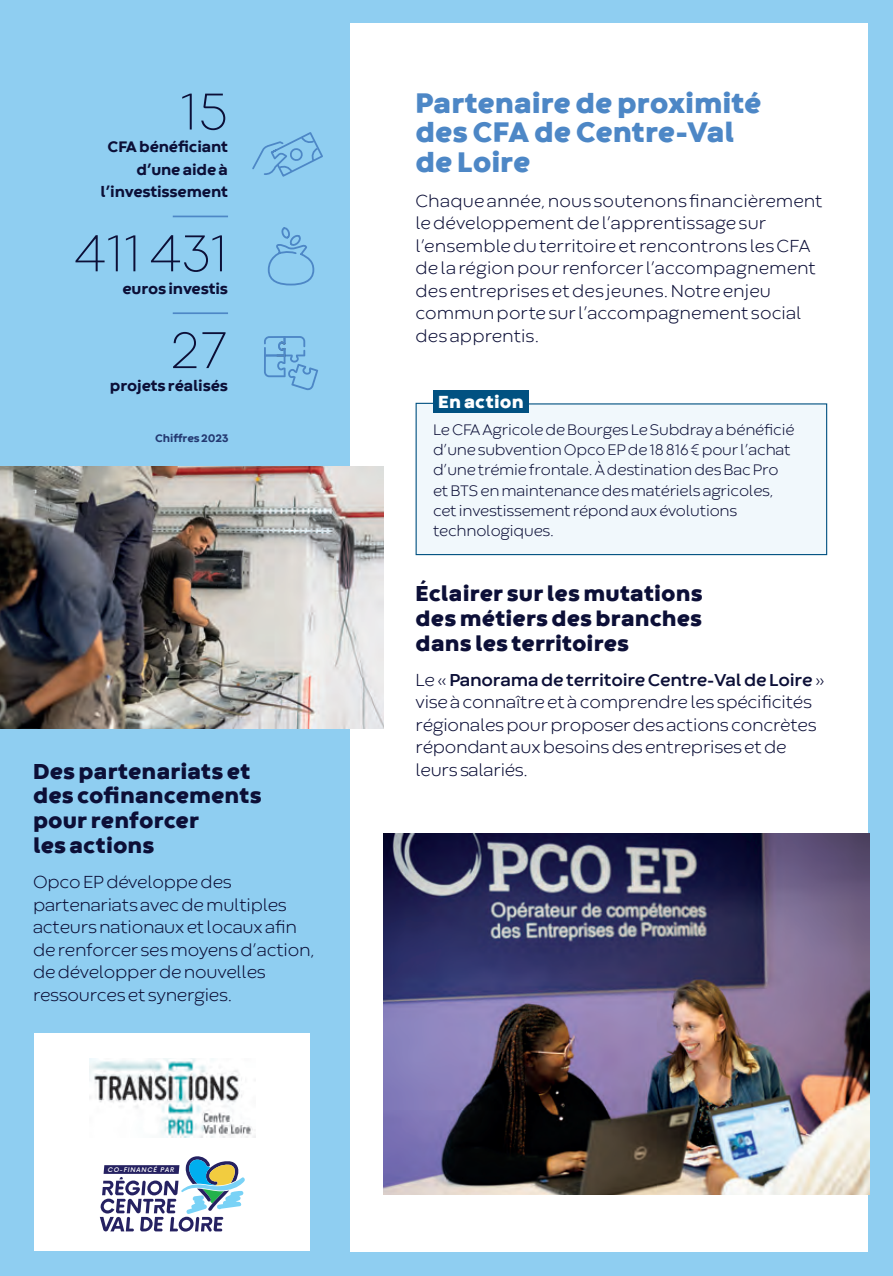
<style>
.page{position:relative;width:893px;height:1276px;background:#8fcef1}
.page>*{position:absolute;margin:0;border:0;box-sizing:border-box;transform-origin:0 0}
.t1{font:200 54px "Codec Warm";letter-spacing:-.01em;color:#0c0f37}
.t2{font:800 29.25px/29.2px "Codec Warm";letter-spacing:-.01em;color:#4d87c6}
.t3{font:800 22.5px/24.8px "Codec Warm";color:#0c0f37}
.t4{font:800 18.22px "Codec Warm";letter-spacing:.015em;color:#fff}
.t5{font:300 18px/22.5px "Codec Warm";letter-spacing:-.01em;color:#0c0f37}
.t6{font:300 15.75px/20.2px "Codec Warm";letter-spacing:-.01em;color:#0c0f37}
.t7{font:800 15.75px/22.5px "Codec Warm";letter-spacing:-.01em;color:#0c0f37;text-align:right}
.t8{font:800 11.25px "Codec Warm";letter-spacing:-.01em;color:#233971}
.t9{font:italic 500 6.3px "Now";color:#fff}
.s1{font-weight:700}
</style>
<div class="page">
<div style="left:351px;top:24px;width:517px;height:1228px;background:#fff"></div>
<hr style="left:173px;top:216px;width:55px;height:1px;background:#4d87c6">
<hr style="left:173px;top:312px;width:55px;height:2px;background:#4d87c6">
<svg style="left:252px;top:132px;width:71px;height:45px"></svg>
<svg style="left:267px;top:227px;width:48px;height:59px"></svg>
<svg style="left:264px;top:336px;width:54px;height:54px"></svg>
<div style="left:35px;top:1033px;width:275px;height:218px;background:#fff"></div>
<img style="left:89px;top:1058px;width:167px;height:79px">
<svg style="left:100px;top:1156px;width:145px;height:75px"></svg>
<img style="left:383px;top:833px;width:486px;height:362px">
<img style="left:0;top:467px;width:383px;height:261px">
<div style="left:415px;top:402px;width:413px;height:154px;background:#f1f8fc"></div>
<div style="left:433px;top:390px;width:96px;height:23px;background:#015181"></div>
<h1 class="t1" style="left:180px;top:79px;width:50px">15</h1>
<p class="t7" style="left:101px;top:136px;width:129px">CFA bénéficiant d’une aide à l’investissement</p>
<h1 class="t1" style="left:73px;top:221px;width:157px">411 431</h1>
<p class="t7" style="left:123px;top:278px;width:107px">euros investis</p>
<h1 class="t1" style="left:170px;top:318px;width:60px">27</h1>
<p class="t7" style="left:110px;top:375px;width:120px">projets réalisés</p>
<p class="t8" style="left:155px;top:430px;width:75px">Chiffres 2023</p>
<p class="t3" style="left:33px;top:760px;width:230px">Des partenariats et des cofinancements pour renforcer<br>les actions</p>
<p class="t5" style="left:33px;top:870px;width:283px">Opco EP développe des partenariats avec de multiples acteurs nationaux et locaux afin de renforcer ses moyens d’action, de développer de nouvelles ressources et synergies.</p>
<p class="t9" style="left:107px;top:1164px;width:69px">CO-FINANCÉ PAR</p>
<h2 class="t2" style="left:416px;top:91px;width:348px">Partenaire de proximité des CFA de Centre-Val de Loire</h2>
<p class="t5" style="left:416px;top:189px;width:409px">Chaque année, nous soutenons financièrement le développement de l’apprentissage sur l’ensemble du territoire et rencontrons les CFA de la région pour renforcer l’accompagnement des entreprises et des jeunes. Notre enjeu commun porte sur l’accompagnement social des apprentis.</p>
<p class="t4" style="left:438px;top:389px;width:87px">En action</p>
<p class="t6" style="left:433px;top:419px;width:363px">Le CFA Agricole de Bourges Le Subdray a bénéficié d’une subvention Opco EP de 18 816 € pour l’achat d’une trémie frontale. À destination des Bac Pro et BTS en maintenance des matériels agricoles, cet investissement répond aux évolutions technologiques.</p>
<p class="t3" style="left:416px;top:583px;width:288px;text-align:justify">Éclairer sur les mutations des métiers des branches dans les territoires</p>
<p class="t5" style="left:416px;top:668px;width:411px">Le « <span class="s1">Panorama de territoire Centre-Val de Loire</span> » vise à connaître et à comprendre les spécificités régionales pour proposer des actions concrètes répondant aux besoins des entreprises et de leurs salariés.</p>
</div>
